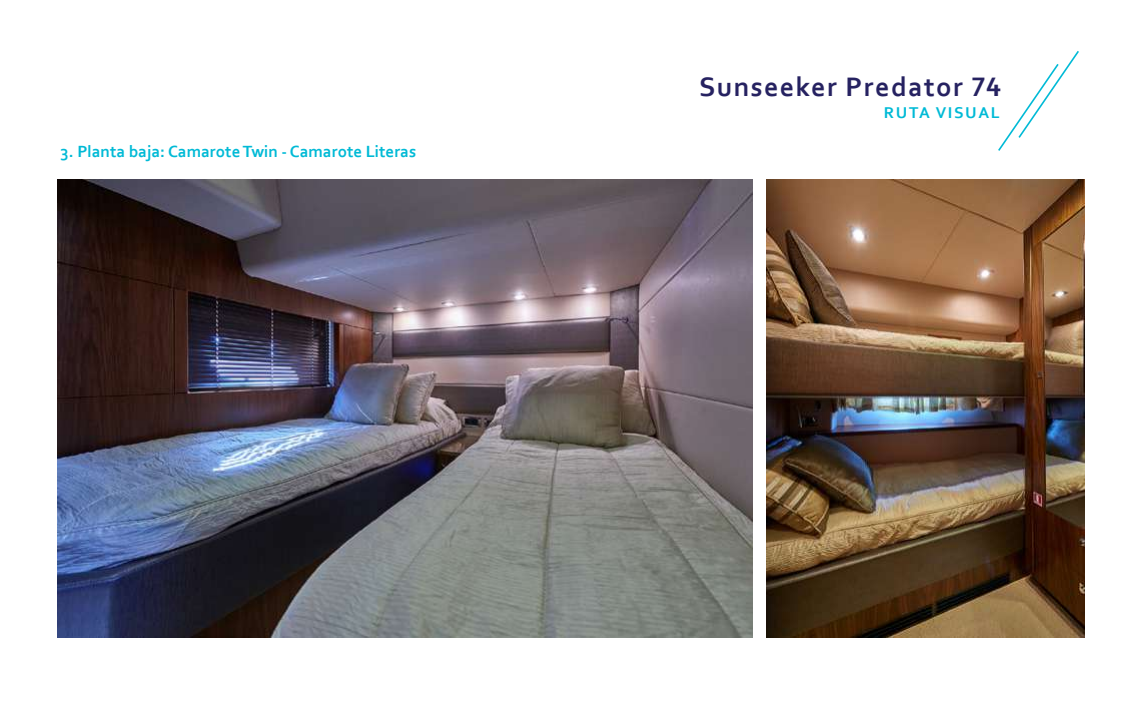
<style>
.page{position:relative;width:1134px;height:720px;background:#fff}
.page>*{position:absolute;margin:0;border:0;box-sizing:border-box;transform-origin:0 0}
.t1{font:700 28px "Corbel";letter-spacing:.05em;color:#262261}
.t2{font:700 17px "Corbel";color:#00bad6}
.t3{font:700 16.4px "Corbel";letter-spacing:.1em;color:#00bad6}
</style>
<div class="page">
<img style="left:58px;top:179px;width:695px;height:458px">
<img style="left:767px;top:179px;width:317px;height:458px">
<svg style="left:998px;top:51px;width:81px;height:100px"></svg>
<p class="t2" style="left:61px;top:141px;width:357px">3. Planta baja: Camarote Twin - Camarote Literas</p>
<h1 class="t1" style="left:699px;top:69px;width:303px">Sunseeker Predator 74</h1>
<p class="t3" style="left:884px;top:102px;width:118px">RUTA VISUAL</p>
</div>
